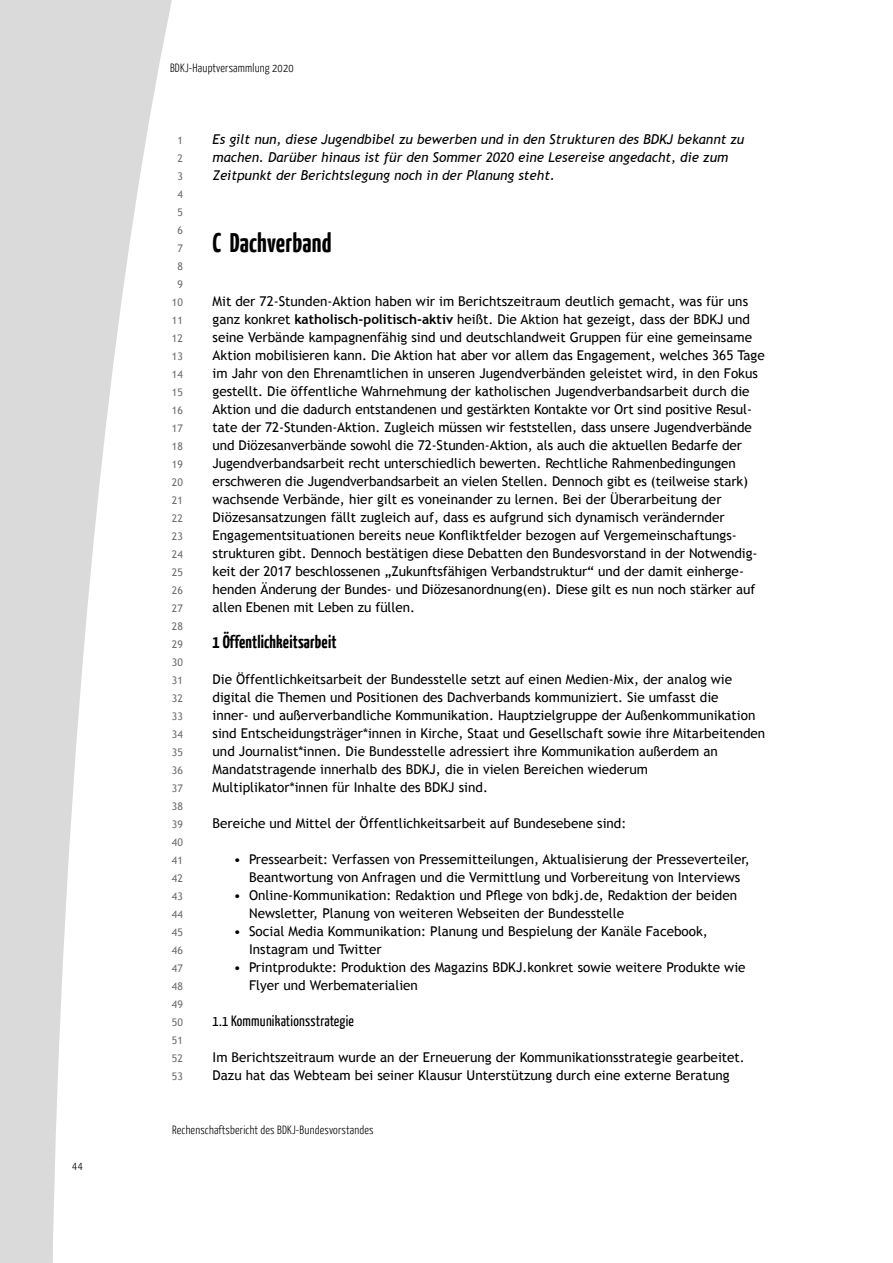
<style>
.page{position:relative;width:893px;height:1263px;background:#fff}
.page>*{position:absolute;margin:0;border:0;box-sizing:border-box;transform-origin:0 0}
._01_hl_01{font:700 27px "BDKJ";color:#000}
._02_sub{font:700 18px "BDKJ";color:#000}
._04_hl_copy{font:15px "BDKJ";color:#000}
._05_copy{font:13.5px/18px "Trebuchet MS";color:#000}
._05_copy-2{font:italic 13.5px/18px "Trebuchet MS";color:#000}
.t1{font:300 12px "BDKJ";color:#000}
.t2{font:10.5px/18px "Trebuchet MS";color:#706f6f;text-align:center}
.s1{font-weight:700}
</style>
<div class="page">
<svg style="left:0;top:0;width:172px;height:1263px;fill:#dadada"></svg>
<p class="t1" style="left:72px;top:1158px;width:12px">44</p>
<p class="t1" style="left:170px;top:60px;width:125px">BDKJ-Hauptversammlung 2020</p>
<p class="t2" style="left:172px;top:131px;width:13px">1<br>2<br>3<br>4<br>5<br>6<br>7<br>8<br>9<br>10<br>11<br>12<br>13<br>14<br>15<br>16<br>17<br>18<br>19<br>20<br>21<br>22<br>23<br>24<br>25<br>26<br>27<br>28<br>29<br>30<br>31<br>32<br>33<br>34<br>35<br>36<br>37<br>38<br>39<br>40<br>41<br>42<br>43<br>44<br>45<br>46<br>47<br>48<br>49<br>50<br>51<br>52<br>53</p>
<p class="_05_copy-2" style="left:213px;top:130px;width:533px">Es gilt nun, diese Jugendbibel zu bewerben und in den Strukturen des BDKJ bekannt zu machen. Darüber hinaus ist für den Sommer 2020 eine Lesereise angedacht, die zum<br>Zeitpunkt der Berichtslegung noch in der Planung steht.</p>
<h1 class="_01_hl_01" style="left:213px;top:225px;width:121px">C Dachverband</h1>
<p class="_05_copy" style="left:213px;top:292px;width:554px">Mit der 72-Stunden-Aktion haben wir im Berichtszeitraum deutlich gemacht, was für uns ganz konkret <span class="s1">katholisch-politisch-aktiv</span> heißt. Die Aktion hat gezeigt, dass der BDKJ und seine Verbände kampagnenfähig sind und deutschlandweit Gruppen für eine gemeinsame Aktion mobilisieren kann. Die Aktion hat aber vor allem das Engagement, welches 365 Tage im Jahr von den Ehrenamtlichen in unseren Jugendverbänden geleistet wird, in den Fokus gestellt. Die öffentliche Wahrnehmung der katholischen Jugendverbandsarbeit durch die Aktion und die dadurch entstandenen und gestärkten Kontakte vor Ort sind positive Resul&shy;tate der 72-Stunden-Aktion. Zugleich müssen wir feststellen, dass unsere Jugendverbände und Diözesanverbände sowohl die 72-Stunden-Aktion, als auch die aktuellen Bedarfe der Jugendverbandsarbeit recht unterschiedlich bewerten. Rechtliche Rahmenbedingungen erschweren die Jugendverbandsarbeit an vielen Stellen. Dennoch gibt es (teilweise stark) wachsende Verbände, hier gilt es voneinander zu lernen. Bei der Überarbeitung der Diözesansatzungen fällt zugleich auf, dass es aufgrund sich dynamisch verändernder Engagementsituationen bereits neue Konfliktfelder bezogen auf Vergemeinschaftungs&shy;strukturen gibt. Dennoch bestätigen diese Debatten den Bundesvorstand in der Notwendig&shy;keit der 2017 beschlossenen „Zukunftsfähigen Verbandstruktur“ und der damit einherge&shy;henden Änderung der Bundes- und Diözesanordnung(en). Diese gilt es nun noch stärker auf allen Ebenen mit Leben zu füllen.</p>
<h2 class="_02_sub" style="left:213px;top:630px;width:126px">1 Öffentlichkeitsarbeit</h2>
<p class="_05_copy" style="left:213px;top:670px;width:554px">Die Öffentlichkeitsarbeit der Bundesstelle setzt auf einen Medien-Mix, der analog wie digital die Themen und Positionen des Dachverbands kommuniziert. Sie umfasst die<br>inner- und außerverbandliche Kommunikation. Hauptzielgruppe der Außenkommunikation sind Entscheidungsträger*innen in Kirche, Staat und Gesellschaft sowie ihre Mitarbeitenden und Journalist*innen. Die Bundesstelle adressiert ihre Kommunikation außerdem an Mandatstragende innerhalb des BDKJ, die in vielen Bereichen wiederum Multiplikator*innen für Inhalte des BDKJ sind.</p>
<p class="_05_copy" style="left:213px;top:814px;width:415px">Bereiche und Mittel der Öffentlichkeitsarbeit auf Bundesebene sind:</p>
<p class="_05_copy" style="left:234px;top:850px;width:517px;text-align:center">• Pressearbeit: Verfassen von Pressemitteilungen, Aktualisierung der Presseverteiler,<br>Beantwortung von Anfragen und die Vermittlung und Vorbereitung von Interviews</p>
<p class="_05_copy" style="left:249px;top:886px;width:489px;text-indent:-15px">• Online- Kommunikation: Redaktion und Pflege von bdkj.de, Redaktion der beiden<br>Newsletter, Planung von weiteren Webseiten der Bundesstelle</p>
<p class="_05_copy" style="left:249px;top:922px;width:460px;text-indent:-15px">• Social Media Kommunikation: Planung und Bespielung der Kanäle Facebook,<br>Instagram und Twitter</p>
<p class="_05_copy" style="left:249px;top:958px;width:498px;text-indent:-15px">• Printprodukte: Produktion des Magazins BDKJ.konkret sowie weitere Produkte wie<br>Flyer und Werbematerialien</p>
<p class="_04_hl_copy" style="left:213px;top:1011px;width:143px">1.1 Kommunikationsstrategie</p>
<p class="_05_copy" style="left:213px;top:1048px;width:534px">Im Berichtszeitraum wurde an der Erneuerung der Kommunikationsstrategie gearbeitet.<br>Dazu hat das Webteam bei seiner Klausur Unterstützung durch eine externe Beratung</p>
<p class="t1" style="left:172px;top:1122px;width:203px">Rechenschaftsbericht des BDKJ-Bundesvorstandes</p>
</div>
